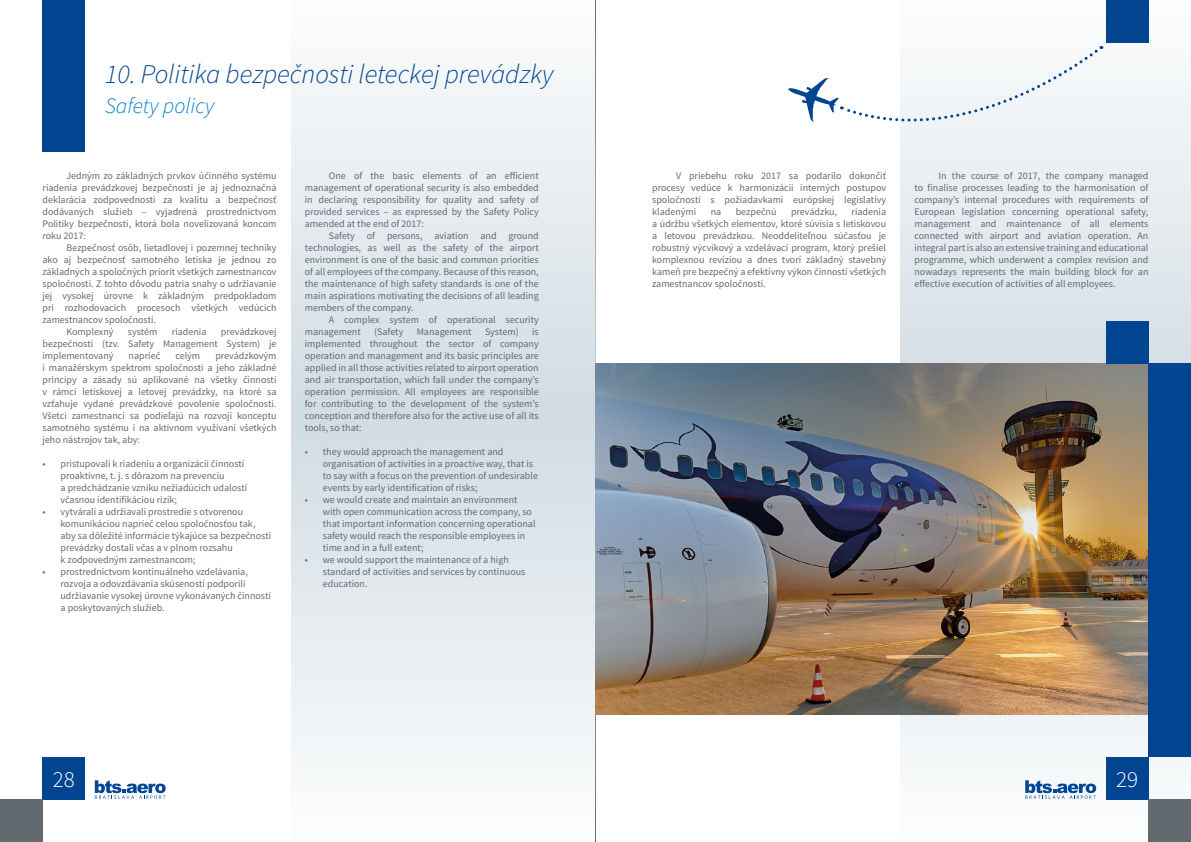
<style>
.page{position:relative;width:1191px;height:842px;background:#fff}
.page>*{position:absolute;margin:0;border:0;box-sizing:border-box;transform-origin:0 0}
.t1{font:italic 300 27px "Source Sans Pro";color:#01448f}
.t2{font:300 23px "Source Sans Pro";color:#fff}
.t3{font:italic 300 22px "Source Sans Pro";color:#0081c9}
.t4{font:10px/12px "Source Sans Pro";color:#626a6f;text-align:justify}
</style>
<div class="page">
<hr style="left:595px;top:0;width:1px;height:842px;background:#626a6f">
<svg style="left:900px;top:0;width:291px;height:800px"></svg>
<svg style="left:291px;top:73px;width:304px;height:689px;fill:#e3e9ed"></svg>
<div style="left:1106px;top:757px;width:42px;height:42px;background:#01448f"></div>
<div style="left:43px;top:757px;width:42px;height:42px;background:#01448f"></div>
<div style="left:0;top:799px;width:43px;height:43px;background:#626a6f"></div>
<div style="left:1148px;top:799px;width:43px;height:43px;background:#626a6f"></div>
<img style="left:595px;top:363px;width:553px;height:351px">
<div style="left:1148px;top:363px;width:43px;height:394px;background:#01448f"></div>
<div style="left:1106px;top:321px;width:42px;height:42px;background:#01448f"></div>
<svg style="left:95px;top:780px;width:71px;height:19px"></svg>
<svg style="left:1025px;top:780px;width:71px;height:19px"></svg>
<div style="left:1106px;top:0;width:42px;height:43px;background:#01448f"></div>
<svg style="left:788px;top:46px;width:314px;height:103px"></svg>
<div style="left:43px;top:0;width:42px;height:151px;background:#01448f"></div>
<p class="t1" style="left:105px;top:57px;width:450px">10. Politika bezpečnosti leteckej prevádzky</p>
<p class="t3" style="left:105px;top:93px;width:111px">Safety policy</p>
<p class="t4" style="left:43px;top:170px;width:235px;text-indent:24px">Jedným zo základných prvkov účinného systému riadenia prevádzkovej bezpečnosti je aj jednoznačná deklarácia zodpovednosti za kvalitu a bezpečnosť dodávaných služieb – vyjadrená prostredníctvom Politiky bezpečnosti, ktorá bola novelizovaná koncom roku 2017:</p>
<p class="t4" style="left:43px;top:242px;width:235px;text-indent:24px">Bezpečnosť osôb, lietadlovej i pozemnej techniky ako aj bezpečnosť samotného letiska je jednou zo základných a spoločných priorít všetkých zamestnancov spoločnosti. Z tohto dôvodu patria snahy o udržiavanie jej vysokej úrovne k základným predpokladom pri rozhodovacích procesoch všetkých vedúcich zamestnancov spoločnosti.</p>
<p class="t4" style="left:67px;top:326px;width:48px">Komplexný</p>
<p class="t4" style="left:128px;top:326px;width:31px">systém</p>
<p class="t4" style="left:172px;top:326px;width:36px">riadenia</p>
<p class="t4" style="left:43px;top:326px;width:235px;text-indent:178px">prevádzkovej bezpečnosti (tzv. Safety Management System) je implementovaný</p>
<p class="t4" style="left:43px;top:350px;width:235px;text-indent:173px">prevádzkovým i manažérskym spektrom spoločnosti a jeho základné princípy a zásady sú aplikované na všetky činnosti v rámci letiskovej a letovej prevádzky, na ktoré sa vzťahuje vydané prevádzkové povolenie spoločnosti.<br>Všetci zamestnanci sa podieľajú na rozvoji konceptu samotného systému i na aktívnom využívaní všetkých jeho nástrojov tak, aby:</p>
<p class="t4" style="left:61px;top:458px;width:188px;text-align:left;text-indent:-18px">• pristupovali k riadeniu a organizácii činností proaktívne, t. j. s dôrazom na prevenciu<br>a predchádzanie vzniku nežiadúcich udalostí včasnou identifikáciou rizík;</p>
<p class="t4" style="left:61px;top:506px;width:212px;text-align:left;text-indent:-18px">• vytvárali a udržiavali prostredie s otvorenou komunikáciou naprieč celou spoločnosťou tak, aby sa dôležité informácie týkajúce sa bezpečnosti prevádzky dostali včas a v plnom rozsahu<br>k zodpovedným zamestnancom;</p>
<p class="t4" style="left:61px;top:566px;width:212px;text-align:left;text-indent:-18px">• prostredníctvom kontinuálneho vzdelávania, rozvoja a odovzdávania skúseností podporili udržiavanie vysokej úrovne vykonávaných činností a poskytovaných služieb.</p>
<p class="t4" style="left:129px;top:350px;width:33px">naprieč</p>
<p class="t4" style="left:175px;top:350px;width:26px">celým</p>
<p class="t4" style="left:305px;top:170px;width:235px;text-indent:24px">One of the basic elements of an efficient management of operational security is also embedded in declaring responsibility for quality and safety of provided services – as expressed by the Safety Policy amended at the end of 2017:</p>
<p class="t4" style="left:305px;top:230px;width:235px;text-indent:24px">Safety of persons, aviation and ground technologies, as well as the safety of the airport environment is one of the basic and common priorities of all employees of the company. Because of this reason, the maintenance of high safety standards is one of the main aspirations motivating the decisions of all leading members of the company.</p>
<p class="t4" style="left:305px;top:314px;width:235px;text-indent:24px">A complex system of operational security management</p>
<p class="t4" style="left:374px;top:326px;width:31px">(Safety</p>
<p class="t4" style="left:417px;top:326px;width:56px">Management</p>
<p class="t4" style="left:485px;top:326px;width:35px">System)</p>
<p class="t4" style="left:305px;top:326px;width:235px;text-indent:227px">is implemented throughout the sector of company operation and management and its basic principles are applied in all those activities related to airport operation and air transportation, which fall under the company’s operation permission. All employees are responsible for contributing to the development of the system’s conception and therefore also for the active use of all its tools, so that:</p>
<p class="t4" style="left:323px;top:446px;width:217px;text-align:left;text-indent:-18px">• they would approach the management and organisation of activities in a proactive way, that is to say with a focus on the prevention of undesirable events by early identification of risks;</p>
<p class="t4" style="left:323px;top:494px;width:214px;text-align:left;text-indent:-18px">• we would create and maintain an environment with open communication across the company, so that important information concerning operational safety would reach the responsible employees in time and in a full extent;</p>
<p class="t4" style="left:323px;top:554px;width:204px;text-align:left;text-indent:-18px">• we would support the maintenance of a high standard of activities and services by continuous education.</p>
<p class="t4" style="left:652px;top:170px;width:235px;text-indent:24px">V priebehu roku 2017 sa podarilo dokončiť procesy vedúce k harmonizácii interných postupov spoločnosti s požiadavkami európskej legislatívy kladenými</p>
<p class="t4" style="left:710px;top:206px;width:12px">na</p>
<p class="t4" style="left:735px;top:206px;width:42px">bezpečnú</p>
<p class="t4" style="left:791px;top:206px;width:48px">prevádzku,</p>
<p class="t4" style="left:652px;top:206px;width:235px;text-indent:199px">riadenia a údržbu všetkých elementov, ktoré súvisia s letiskovou a letovou prevádzkou. Neoddeliteľnou súčasťou je robustný výcvikový a vzdelávací program, ktorý prešiel komplexnou revíziou a dnes tvorí základný stavebný kameň pre bezpečný a efektívny výkon činností všetkých zamestnancov spoločnosti.</p>
<p class="t4" style="left:914px;top:170px;width:235px;text-indent:24px">In the course of 2017, the company managed to finalise processes leading to the harmonisation of company’s internal procedures with requirements of European legislation concerning operational safety, management and maintenance of all elements connected with airport and aviation operation. An integral part is also an extensive training and educational programme, which underwent a complex revision and nowadays represents the main building block for an effective execution of activities of all employees.</p>
<p class="t2" style="left:53px;top:765px;width:24px">28</p>
<p class="t2" style="left:1116px;top:765px;width:24px">29</p>
</div>
